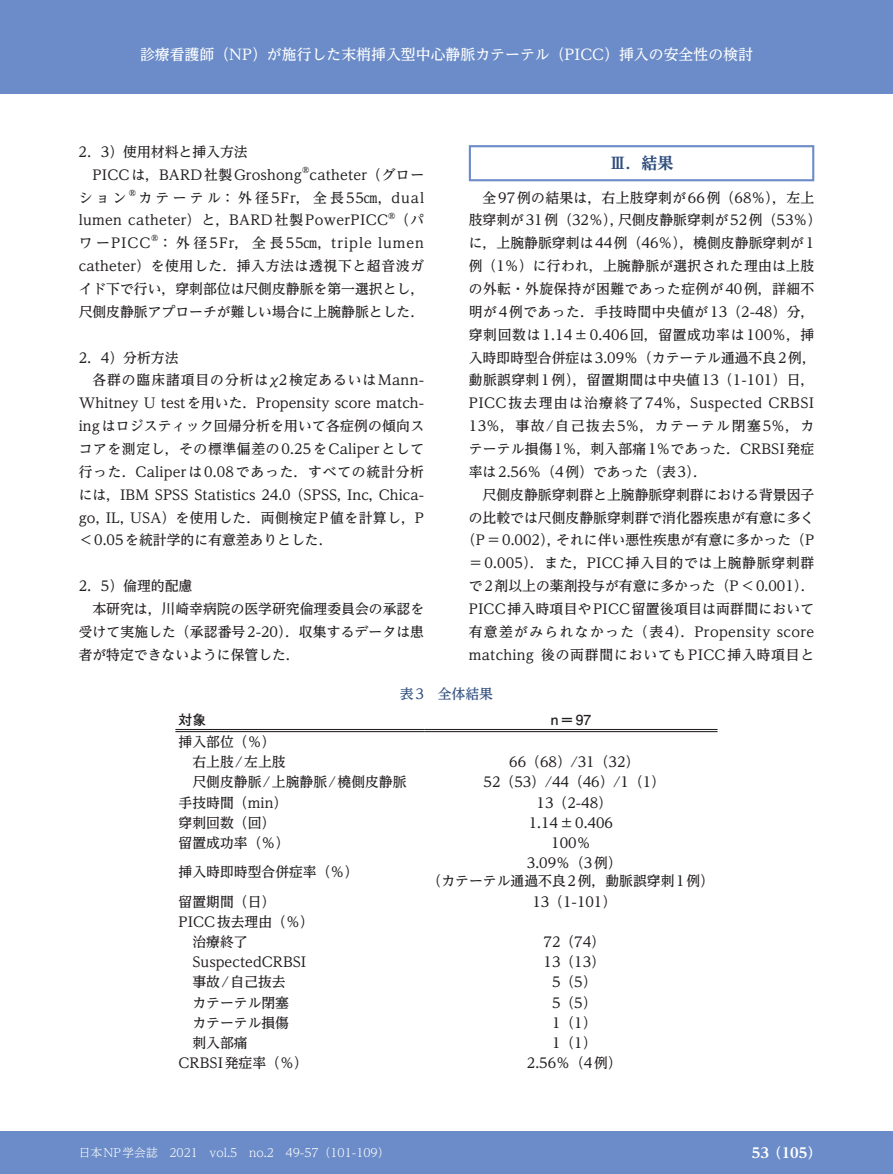
<style>
.page{position:relative;width:893px;height:1174px;background:#fff}
.page>*{position:absolute;margin:0;border:0;box-sizing:border-box;transform-origin:0 0}
.t1{font:700 expanded 15.9px "UD Reimin Pr 6 N";color:#2e4d7e}
.t2{font:500 14.85px "UD Reimin Pr 6 N";color:#fff}
.t3{font:500 13.8px/22.8px "UD Reimin Pr 6 N";letter-spacing:.005em;color:#231f20}
.t4{font:500 13.8px/22.8px "UD Reimin Pr 6 N";letter-spacing:.025em;color:#231f20}
.t5{font:500 13.8px "UD Reimin Pr 6 N";letter-spacing:.045em;color:#231f20}
.t6{font:500 13.8px "UD Reimin Pr 6 N";letter-spacing:.055em;color:#231f20}
.t7{font:500 13.8px "UD Reimin Pr 6 N";letter-spacing:.03em;color:#231f20}
.t8{font:500 13.8px "UD Reimin Pr 6 N";letter-spacing:.065em;color:#231f20}
.t9{font:800 13.8px "UD Reimin Pr 6 N";color:#fff}
.t10{font:500 13.8px "UD Reimin Pr 6 N";color:#2e4d7e}
.t11{font:700 13.8px "Futo Go B101 Pro";color:#231f20}
.t12{font:300 11.7px "UD Reimin Pr 6 N";color:#fff}
.t13{font:500 8.1px "UD Reimin Pr 6 N";color:#231f20}
</style>
<div class="page">
<div style="left:0;top:1131px;width:893px;height:43px;background:#6b8cc8"></div>
<div style="left:0;top:0;width:893px;height:94px;background:#6b8cc8"></div>
<div style="left:469px;top:145px;width:345px;height:36px;background:linear-gradient(to right,#86a1d2,#86a1d2)"></div>
<div style="left:471px;top:147px;width:341px;height:32px;background:#fff"></div>
<hr style="left:175px;top:729px;width:249px;height:1px;background:#231f20">
<hr style="left:175px;top:731px;width:249px;height:1px;background:#231f20">
<hr style="left:424px;top:729px;width:294px;height:1px;background:#231f20">
<hr style="left:424px;top:731px;width:294px;height:1px;background:#231f20">
<p class="t2" style="left:140px;top:42px;width:614px">診療看護師（NP）が施行した末梢挿入型中心静脈カテーテル（PICC）挿入の安全性の検討</p>
<p class="t3" style="left:92px;top:140px;width:211px;text-indent:-14px">2．3）使用材料と挿入方法<br>PICCは，BARD社製Groshong</p>
<p class="t1" style="left:610px;top:150px;width:65px">Ⅲ．結果</p>
<p class="t4" style="left:469px;top:185px;width:354px;text-indent:14px">全97例の結果は，右上肢穿刺が66例（68％），左上肢穿刺が31例（32％），尺側皮静脈穿刺が52例（53％）に，上腕静脈穿刺は44例（46％），橈側皮静脈穿刺が1例（1％）に行われ，上腕静脈が選択された理由は上肢の外転・外旋保持が困難であった症例が40例，詳細不明が4例であった．手技時間中央値が13（2-48）分，穿刺回数は1.14±0.406回，留置成功率は100％，挿入時即時型合併症は3.09％（カテーテル通過不良2例，動脈誤穿刺1例），留置期間は中央値13（1-101）日，<br>PICC抜去理由は治療終了74％，Suspected CRBSI<br>13％，事故/自己抜去5％，カテーテル閉塞5％，カテーテル損傷1％，刺入部痛1％であった．CRBSI発症率は2.56％（4例）であった（表3）．</p>
<p class="t3" style="left:462px;top:483px;width:354px;text-align:right">尺側皮静脈穿刺群と上腕静脈穿刺群における背景因子<br>の比較では尺側皮静脈穿刺群で消化器疾患が有意に多く（P＝0.002），それに伴い悪性疾患が有意に多かった（P＝0.005）．また，PICC挿入目的では上腕静脈穿刺群で2剤以上の薬剤投与が有意に多かった（P＜0.001）．<br>PICC挿入時項目やPICC留置後項目は両群間において有意差がみられなかった（表4）．Propensity score matching 後の両群間においてもPICC挿入時項目と</p>
<p class="t10" style="left:400px;top:682px;width:95px">表3　全体結果</p>
<p class="t13" style="left:302px;top:163px;width:9px">®</p>
<p class="t3" style="left:310px;top:163px;width:116px">catheter（グロー</p>
<p class="t3" style="left:79px;top:185px;width:50px">ション</p>
<p class="t13" style="left:129px;top:186px;width:9px">®</p>
<p class="t3" style="left:79px;top:185px;width:347px;text-indent:60px">カテーテル：外径5Fr，全長55㎝，dual lumen catheter）と，BARD社製PowerPICC</p>
<p class="t13" style="left:388px;top:209px;width:9px">®</p>
<p class="t3" style="left:395px;top:208px;width:30px">（パ</p>
<p class="t3" style="left:79px;top:231px;width:73px">ワーPICC</p>
<p class="t13" style="left:151px;top:232px;width:9px">®</p>
<p class="t3" style="left:79px;top:231px;width:347px;text-align:justify;text-indent:80px">：外径5Fr，全長55㎝，triple lumen catheter）を使用した．挿入方法は透視下と超音波ガイド下で行い，穿刺部位は尺側皮静脈を第一選択とし，尺側皮静脈アプローチが難しい場合に上腕静脈とした．</p>
<p class="t3" style="left:79px;top:345px;width:101px">2．4）分析方法</p>
<p class="t8" style="left:92px;top:369px;width:333px">各群の臨床諸項目の分析はχ2検定あるいはMann-</p>
<p class="t3" style="left:79px;top:391px;width:347px">Whitney U testを用いた．Propensity score match-</p>
<p class="t3" style="left:79px;top:414px;width:347px">ingはロジスティック回帰分析を用いて各症例の傾向ス</p>
<p class="t5" style="left:79px;top:437px;width:347px">コアを測定し，その標準偏差の0.25をCaliperとして</p>
<p class="t6" style="left:79px;top:460px;width:347px">行った．Caliperは0.08であった．すべての統計分析</p>
<p class="t3" style="left:79px;top:483px;width:347px">には，IBM SPSS Statistics 24.0 （SPSS, Inc, Chica-</p>
<p class="t7" style="left:79px;top:506px;width:347px">go, IL, USA）を使用した．両側検定P値を計算し，P</p>
<p class="t3" style="left:79px;top:528px;width:255px">＜0.05を統計学的に有意差ありとした．</p>
<p class="t3" style="left:79px;top:574px;width:115px">2．5）倫理的配慮</p>
<p class="t3" style="left:92px;top:597px;width:333px">本研究は，川崎幸病院の医学研究倫理委員会の承認を</p>
<p class="t3" style="left:79px;top:620px;width:347px">受けて実施した（承認番号2-20）．収集するデータは患</p>
<p class="t3" style="left:79px;top:643px;width:223px">者が特定できないように保管した．</p>
<p class="t11" style="left:179px;top:708px;width:29px">対象</p>
<p class="t11" style="left:551px;top:708px;width:42px">n＝97</p>
<p class="t3" style="left:179px;top:731px;width:109px;line-height:20.2px">挿入部位（％）　右上肢/左上肢</p>
<p class="t3" style="left:509px;top:750px;width:132px">66（68）/31（32）</p>
<p class="t3" style="left:179px;top:770px;width:230px">　尺側皮静脈/上腕静脈/橈側皮静脈</p>
<p class="t3" style="left:483px;top:770px;width:183px">52（53）/44（46）/1（1）</p>
<p class="t3" style="left:179px;top:790px;width:110px">手技時間（min）</p>
<p class="t3" style="left:537px;top:790px;width:77px">13（2-48）</p>
<p class="t3" style="left:179px;top:811px;width:98px">穿刺回数（回）</p>
<p class="t3" style="left:529px;top:811px;width:86px">1.14±0.406</p>
<p class="t3" style="left:179px;top:831px;width:112px">留置成功率（％）</p>
<p class="t3" style="left:551px;top:831px;width:41px">100％</p>
<p class="t3" style="left:179px;top:860px;width:181px">挿入時即時型合併症率（％）</p>
<p class="t3" style="left:428px;top:853px;width:288px;line-height:18.1px;text-align:center">3.09％（3例）<br>（カテーテル通過不良2例，動脈誤穿刺1例）</p>
<p class="t3" style="left:179px;top:889px;width:98px">留置期間（日）</p>
<p class="t3" style="left:532px;top:889px;width:85px">13（1-101）</p>
<p class="t3" style="left:179px;top:911px;width:137px;line-height:20.2px">PICC抜去理由（％）　治療終了</p>
<p class="t3" style="left:543px;top:930px;width:63px">72（74）</p>
<p class="t3" style="left:179px;top:950px;width:129px">　SuspectedCRBSI</p>
<p class="t3" style="left:543px;top:950px;width:63px">13（13）</p>
<p class="t3" style="left:179px;top:970px;width:109px">　事故/自己抜去</p>
<p class="t3" style="left:552px;top:970px;width:46px">5（5）</p>
<p class="t3" style="left:179px;top:990px;width:112px">　カテーテル閉塞</p>
<p class="t3" style="left:552px;top:990px;width:46px">5（5）</p>
<p class="t3" style="left:179px;top:1010px;width:112px">　カテーテル損傷</p>
<p class="t3" style="left:552px;top:1010px;width:46px">1（1）</p>
<p class="t3" style="left:179px;top:1031px;width:71px">　刺入部痛</p>
<p class="t3" style="left:552px;top:1031px;width:46px">1（1）</p>
<p class="t3" style="left:179px;top:1051px;width:131px">CRBSI発症率（％）</p>
<p class="t3" style="left:527px;top:1051px;width:96px">2.56％（4例）</p>
<p class="t12" style="left:79px;top:1143px;width:312px">日本NP学会誌　2021　vol.5　no.2　49-57（101-109）</p>
<p class="t9" style="left:752px;top:1141px;width:71px">53（105）</p>
</div>
